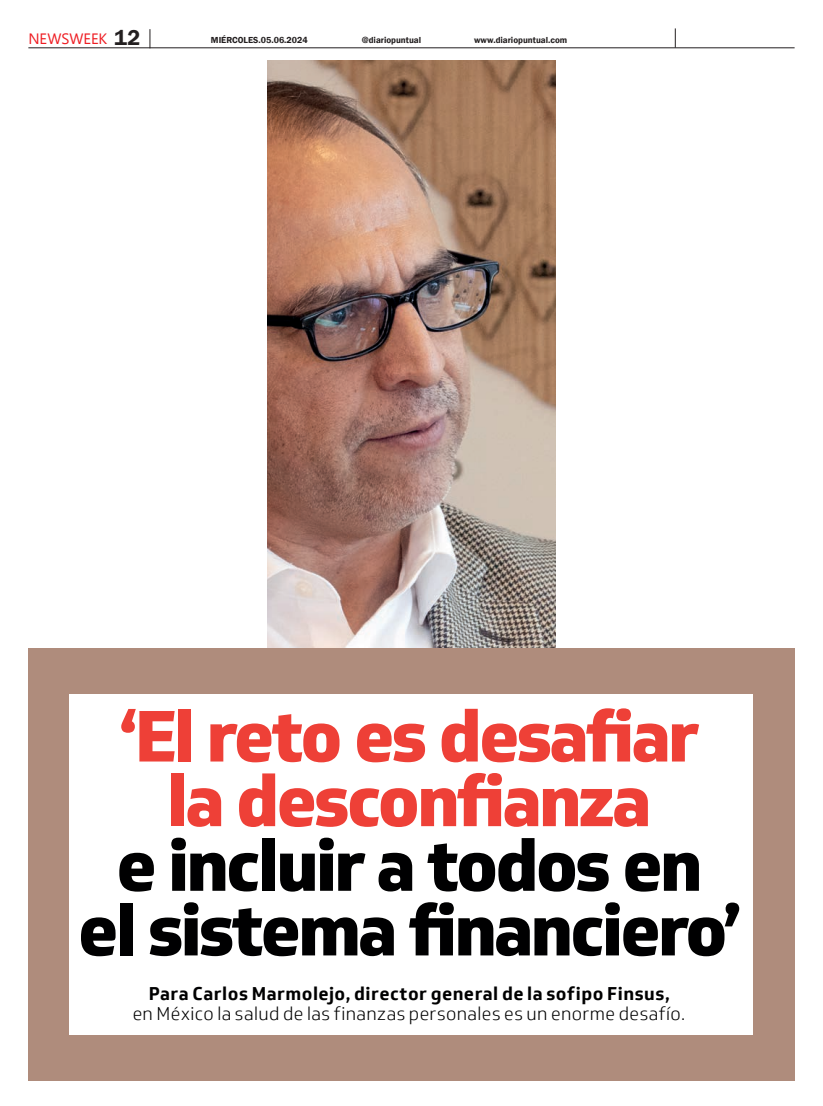
<style>
.page{position:relative;width:823px;height:1106px;background:#fff}
.page>*{position:absolute;margin:0;border:0;box-sizing:border-box;transform-origin:0 0}
.t1{font:800 70.9px/64.6px "Soleto";letter-spacing:-.05em;color:#000001;text-align:center}
.t2{font:600 22px "Franklin Gothic";color:#231f20}
.t3{font:300 18px/20.5px "Soleto";letter-spacing:.02em;color:#000001;text-align:center}
.t4{font:15px "Segoe UI Historic";color:#ee1d23}
.t5{font:600 9px "Franklin Gothic";color:#231f20}
.s1{color:#ee4037}
.s2{font-weight:700}
</style>
<div class="page">
<img style="left:268px;top:60px;width:286px;height:588px">
<div style="left:28px;top:648px;width:766px;height:432px;background:#af8c7c"></div>
<hr style="left:28px;top:47px;width:766px;height:1px;background:#231f20">
<svg style="left:674px;top:28px;width:1px;height:20px"></svg>
<svg style="left:150px;top:29px;width:1px;height:19px"></svg>
<div style="left:69px;top:694px;width:684px;height:340px;background:#fff"></div>
<p class="t4" style="left:28px;top:30px;width:80px">NEWSWEEK</p>
<p class="t2" style="left:114px;top:25px;width:28px">12</p>
<p class="t5" style="left:211px;top:34px;width:98px">MIÉRCOLES.05.06.2024</p>
<p class="t5" style="left:361px;top:34px;width:61px">@diariopuntual</p>
<p class="t5" style="left:474px;top:34px;width:95px">www.diariopuntual.com</p>
<p class="t1" style="left:77px;top:704px;width:664px"><span class="s1">‘El reto es desafiar<br>la desconfianza<br></span>e incluir a todos en el sistema financiero’</p>
<p class="t3" style="left:133px;top:983px;width:554px"><span class="s2">Para Carlos Marmolejo, director general de la sofipo Finsus,<br></span>en México la salud de las finanzas personales es un enorme desafío.</p>
</div>
